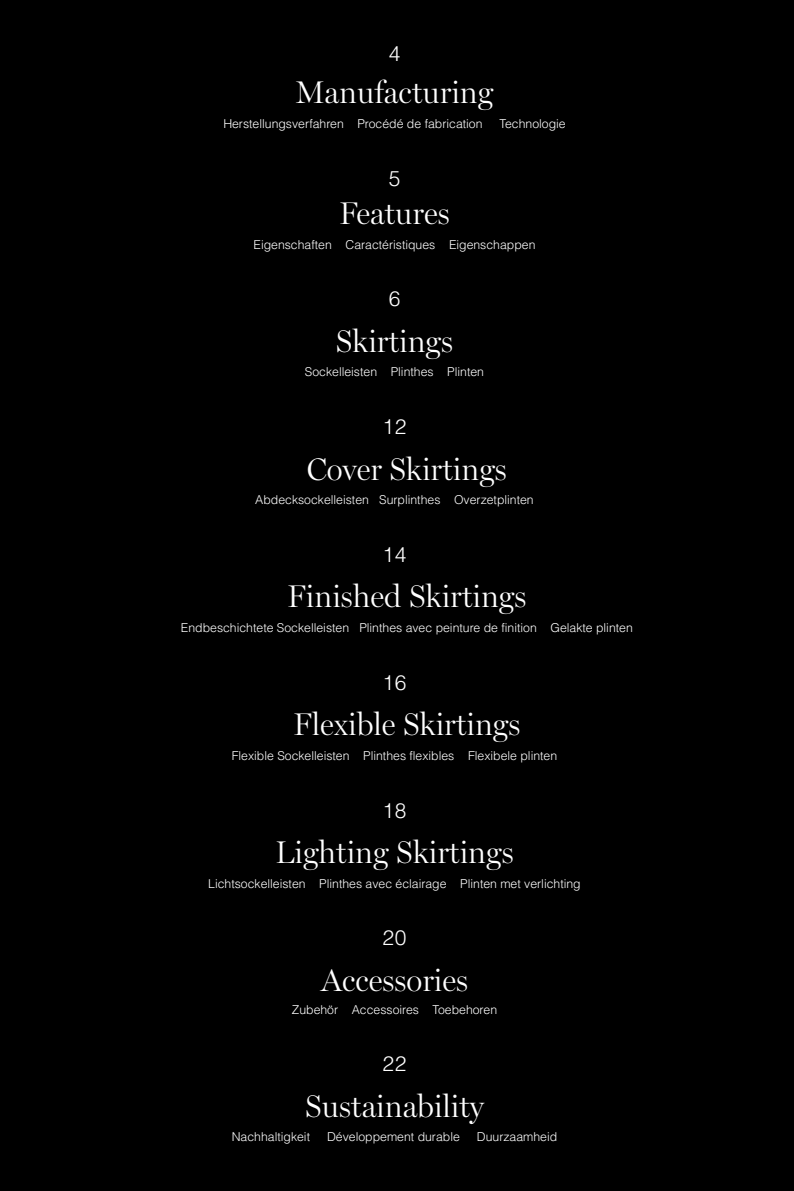
<style>
.page{position:relative;width:794px;height:1191px;background:#000}
.page>*{position:absolute;margin:0;border:0;box-sizing:border-box;transform-origin:0 0}
.t1{font:300 31.5px "Miller Display";color:#fff}
.t2{font:300 21px "Helvetica LT Pro";letter-spacing:.04em;color:#fff}
.t3{font:300 12.25px "Helvetica LT Pro";color:#fff}
</style>
<div class="page">
<h2 class="t2" style="left:389px;top:41px;width:13px">4</h2>
<h1 class="t1" style="left:296px;top:73px;width:199px">Manufacturing</h1>
<p class="t3" style="left:223px;top:116px;width:261px">Herstellungsverfahren Procédé de fabrication</p>
<p class="t3" style="left:499px;top:116px;width:68px">Technologie</p>
<h2 class="t2" style="left:389px;top:165px;width:13px">5</h2>
<h1 class="t1" style="left:339px;top:194px;width:112px">Features</h1>
<p class="t3" style="left:253px;top:236px;width:283px">Eigenschaften Caractéristiques Eigenschappen</p>
<h2 class="t2" style="left:389px;top:286px;width:13px">6</h2>
<h1 class="t1" style="left:336px;top:322px;width:119px">Skirtings</h1>
<p class="t3" style="left:305px;top:364px;width:181px">Sockelleisten Plinthes Plinten</p>
<h2 class="t2" style="left:382px;top:413px;width:26px">12</h2>
<h1 class="t1" style="left:307px;top:450px;width:202px">Cover Skirtings</h1>
<p class="t3" style="left:255px;top:492px;width:280px">Abdecksockelleisten Surplinthes Overzetplinten</p>
<h2 class="t2" style="left:382px;top:541px;width:26px">14</h2>
<h1 class="t1" style="left:287px;top:577px;width:241px">Finished Skirtings</h1>
<p class="t3" style="left:181px;top:620px;width:453px">Endbeschichtete Sockelleisten Plinthes avec peinture de finition Gelakte plinten</p>
<h2 class="t2" style="left:382px;top:669px;width:26px">16</h2>
<h1 class="t1" style="left:293px;top:705px;width:229px">Flexible Skirtings</h1>
<p class="t3" style="left:232px;top:747px;width:327px">Flexible Sockelleisten Plinthes flexibles Flexibele plinten</p>
<h2 class="t2" style="left:382px;top:797px;width:26px">18</h2>
<h1 class="t1" style="left:275px;top:833px;width:240px">Lighting Skirtings</h1>
<p class="t3" style="left:208px;top:875px;width:374px">Lichtsockelleisten Plinthes avec éclairage Plinten met verlichting</p>
<h2 class="t2" style="left:382px;top:924px;width:26px">20</h2>
<h1 class="t1" style="left:321px;top:961px;width:149px">Accessories</h1>
<p class="t3" style="left:292px;top:1001px;width:207px">Zubehör Accessoires Toebehoren</p>
<h2 class="t2" style="left:382px;top:1050px;width:26px">22</h2>
<h1 class="t1" style="left:305px;top:1087px;width:180px">Sustainability</h1>
<p class="t3" style="left:232px;top:1129px;width:80px">Nachhaltigkeit</p>
<p class="t3" style="left:327px;top:1129px;width:134px">Développement durable</p>
<p class="t3" style="left:477px;top:1129px;width:82px">Duurzaamheid</p>
</div>
